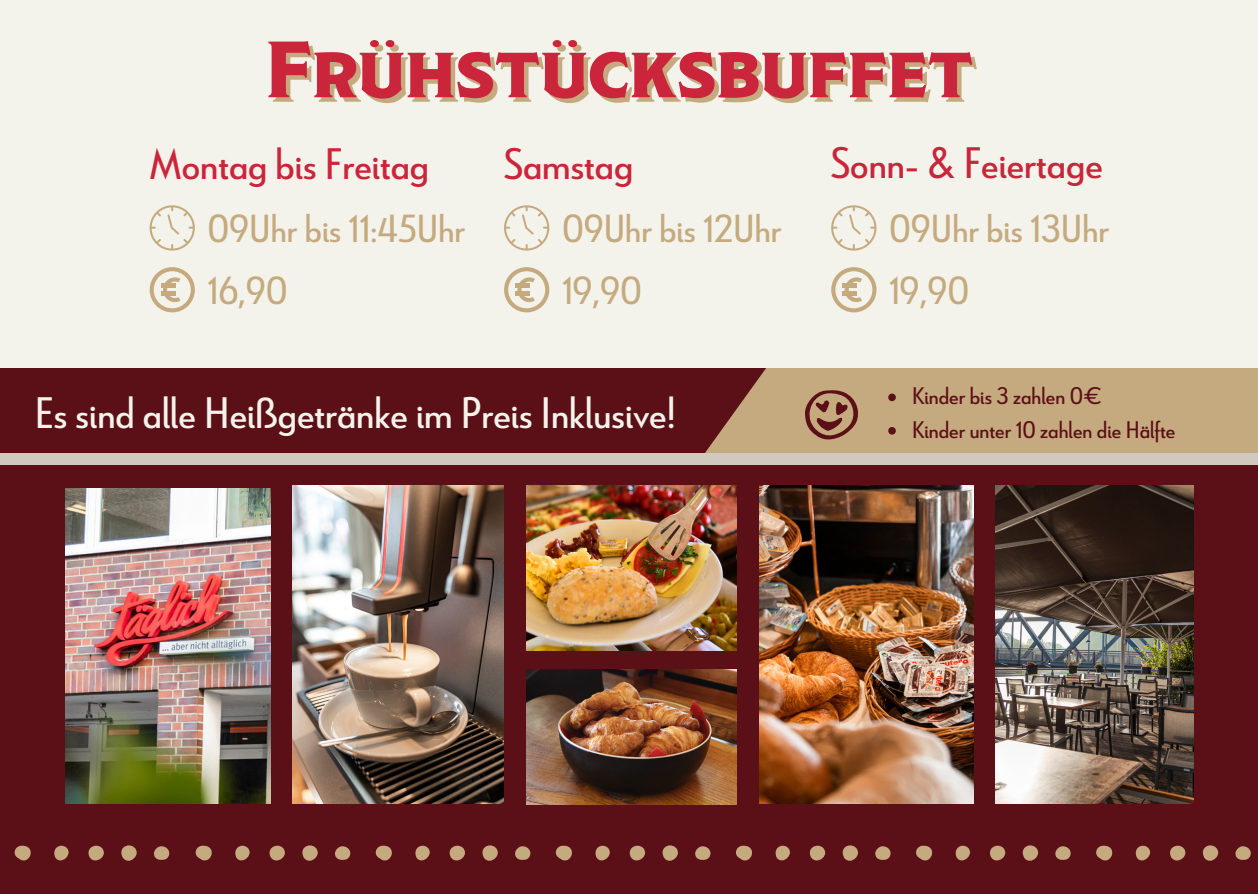
<style>
.page{position:relative;width:1258px;height:894px;background:#fff}
.page>*{position:absolute;margin:0;border:0;box-sizing:border-box;transform-origin:0 0}
.t1{font:79.5px "Modesto Poster";color:#ca253b}
.t2{font:43.8px "Le Havre";color:#f3f3eb}
.t3{font:43.8px "Le Havre";color:#ca253b}
.t4{font:39px "Le Havre";color:#c6aa7f}
.t5{font:24px "Le Havre";color:#5b0f17}
</style>
<div class="page">
<div style="left:0;top:0;width:1258px;height:893px;background:#f3f3eb"></div>
<div style="left:0;top:413px;width:1258px;height:480px;background:#5b0f17"></div>
<div style="left:0;top:368px;width:1258px;height:90px;background:#5b0f17"></div>
<svg style="left:150px;top:205px;width:45px;height:45px"></svg>
<svg style="left:150px;top:267px;width:45px;height:45px"></svg>
<hr style="left:161px;top:292px;width:14px;height:4px;background:#c6aa7f">
<hr style="left:161px;top:283px;width:14px;height:4px;background:#c6aa7f">
<svg style="left:504px;top:205px;width:45px;height:45px"></svg>
<svg style="left:504px;top:267px;width:45px;height:45px"></svg>
<hr style="left:515px;top:292px;width:15px;height:4px;background:#c6aa7f">
<hr style="left:515px;top:283px;width:15px;height:4px;background:#c6aa7f">
<svg style="left:831px;top:205px;width:45px;height:45px"></svg>
<svg style="left:831px;top:267px;width:45px;height:45px"></svg>
<hr style="left:842px;top:292px;width:15px;height:4px;background:#c6aa7f">
<hr style="left:842px;top:283px;width:15px;height:4px;background:#c6aa7f">
<img style="left:292px;top:486px;width:212px;height:317px">
<div style="left:766px;top:368px;width:492px;height:90px;background:#c6aa7f"></div>
<svg style="left:705px;top:368px;width:153px;height:85px"></svg>
<div style="left:0;top:453px;width:1258px;height:11px;background:#d2c9be"></div>
<img style="left:760px;top:485px;width:213px;height:318px">
<img style="left:527px;top:486px;width:209px;height:164px">
<img style="left:527px;top:669px;width:209px;height:135px">
<img style="left:65px;top:488px;width:205px;height:315px">
<img style="left:996px;top:486px;width:198px;height:317px">
<svg style="left:916px;top:845px;width:17px;height:15px"></svg>
<div style="left:1022px;top:845px;width:16px;height:15px;background:#c6aa7f;border-radius:50%"></div>
<div style="left:990px;top:845px;width:15px;height:15px;background:#c6aa7f;border-radius:50%"></div>
<div style="left:955px;top:845px;width:15px;height:15px;background:#c6aa7f;border-radius:50%"></div>
<svg style="left:1055px;top:846px;width:16px;height:13px"></svg>
<svg style="left:14px;top:845px;width:17px;height:15px"></svg>
<div style="left:121px;top:845px;width:16px;height:15px;background:#c6aa7f;border-radius:50%"></div>
<div style="left:89px;top:845px;width:15px;height:15px;background:#c6aa7f;border-radius:50%"></div>
<div style="left:54px;top:845px;width:15px;height:15px;background:#c6aa7f;border-radius:50%"></div>
<svg style="left:154px;top:846px;width:16px;height:13px"></svg>
<svg style="left:888px;top:393px;width:8px;height:8px"></svg>
<svg style="left:888px;top:427px;width:8px;height:7px"></svg>
<svg style="left:195px;top:845px;width:17px;height:15px"></svg>
<div style="left:302px;top:845px;width:16px;height:15px;background:#c6aa7f;border-radius:50%"></div>
<div style="left:270px;top:845px;width:15px;height:15px;background:#c6aa7f;border-radius:50%"></div>
<div style="left:235px;top:845px;width:15px;height:15px;background:#c6aa7f;border-radius:50%"></div>
<svg style="left:335px;top:846px;width:16px;height:13px"></svg>
<svg style="left:375px;top:845px;width:17px;height:15px"></svg>
<div style="left:482px;top:845px;width:16px;height:15px;background:#c6aa7f;border-radius:50%"></div>
<div style="left:450px;top:845px;width:15px;height:15px;background:#c6aa7f;border-radius:50%"></div>
<div style="left:415px;top:845px;width:15px;height:15px;background:#c6aa7f;border-radius:50%"></div>
<svg style="left:515px;top:846px;width:16px;height:13px"></svg>
<svg style="left:555px;top:845px;width:17px;height:15px"></svg>
<div style="left:662px;top:845px;width:16px;height:15px;background:#c6aa7f;border-radius:50%"></div>
<div style="left:630px;top:845px;width:15px;height:15px;background:#c6aa7f;border-radius:50%"></div>
<div style="left:595px;top:845px;width:15px;height:15px;background:#c6aa7f;border-radius:50%"></div>
<svg style="left:695px;top:846px;width:16px;height:13px"></svg>
<svg style="left:736px;top:845px;width:16px;height:15px"></svg>
<div style="left:842px;top:845px;width:16px;height:15px;background:#c6aa7f;border-radius:50%"></div>
<div style="left:810px;top:845px;width:15px;height:15px;background:#c6aa7f;border-radius:50%"></div>
<div style="left:775px;top:845px;width:15px;height:15px;background:#c6aa7f;border-radius:50%"></div>
<svg style="left:875px;top:846px;width:16px;height:13px"></svg>
<svg style="left:1096px;top:845px;width:17px;height:15px"></svg>
<div style="left:1202px;top:845px;width:16px;height:15px;background:#c6aa7f;border-radius:50%"></div>
<div style="left:1170px;top:845px;width:15px;height:15px;background:#c6aa7f;border-radius:50%"></div>
<div style="left:1136px;top:845px;width:14px;height:15px;background:#c6aa7f;border-radius:50%"></div>
<svg style="left:1235px;top:846px;width:16px;height:13px"></svg>
<h2 class="t1" style="left:266px;top:30px;width:709px">Frühstücksbuffet</h2>
<p class="t3" style="left:150px;top:136px;width:281px">Montag bis Freitag</p>
<h3 class="t4" style="left:208px;top:203px;width:259px">09Uhr bis 11:45Uhr</h3>
<p class="t4" style="left:208px;top:265px;width:82px">16,90</p>
<h3 class="t3" style="left:504px;top:136px;width:131px">Samstag</h3>
<p class="t4" style="left:562px;top:203px;width:221px">09Uhr bis 12Uhr</p>
<h3 class="t4" style="left:562px;top:265px;width:82px">19,90</h3>
<h3 class="t2" style="left:35px;top:385px;width:642px">Es sind alle Heißgetränke im Preis Inklusive!</h3>
<p class="t3" style="left:831px;top:135px;width:273px">Sonn- &amp; Feiertage</p>
<h3 class="t4" style="left:889px;top:203px;width:221px">09Uhr bis 13Uhr</h3>
<p class="t4" style="left:889px;top:265px;width:82px">19,90</p>
<h2 class="t5" style="left:912px;top:380px;width:191px">Kinder bis 3 zahlen 0€</h2>
<h2 class="t5" style="left:912px;top:414px;width:265px">Kinder unter 10 zahlen die Hälfte</h2>
</div>
